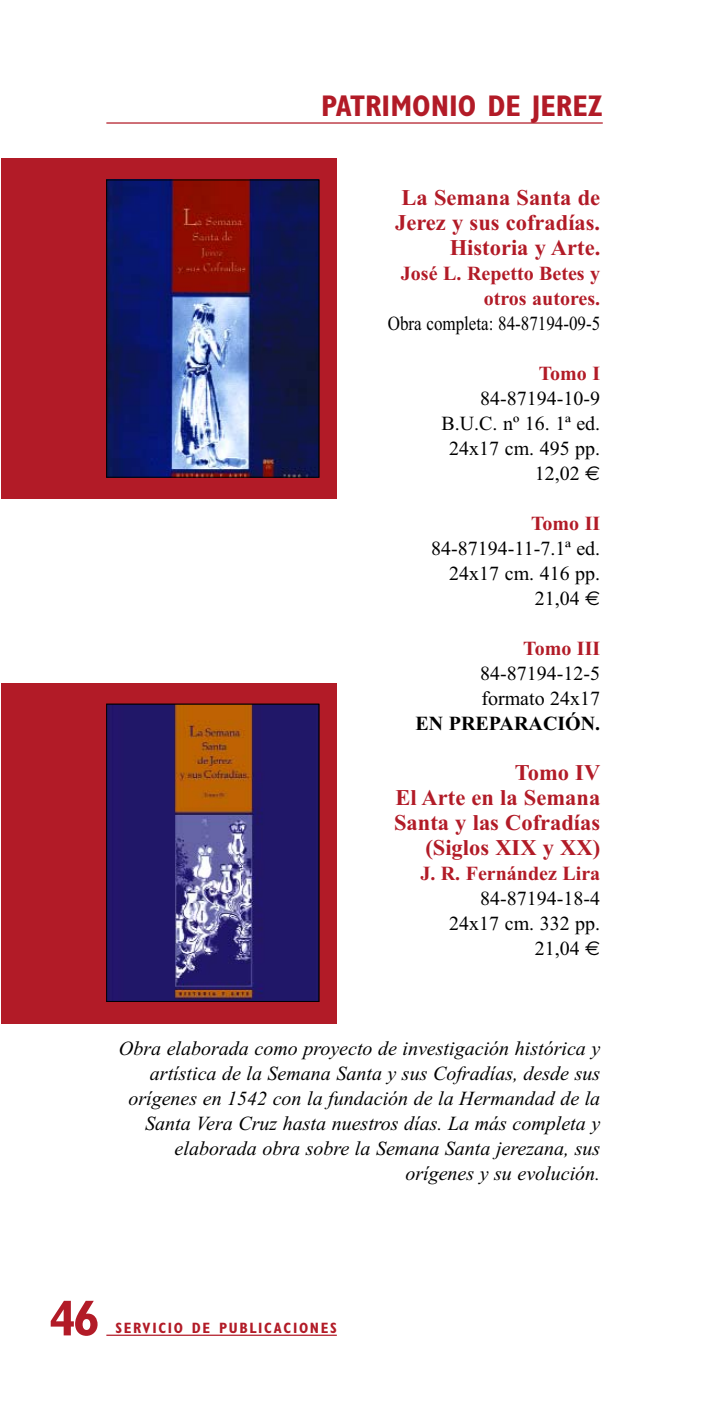
<style>
.page{position:relative;width:708px;height:1418px;background:#fff}
.page>*{position:absolute;margin:0;border:0;box-sizing:border-box;transform-origin:0 0}
.t1{font:700 condensed 50px "Gill Sans";color:#b21b27}
.t2{font:700 condensed 30px "Gill Sans";color:#b21b27}
.t3{font:700 22.5px/25px "Times New Roman";color:#b21b27;text-align:right}
.t4{font:italic 20px/25px "Times New Roman";color:#000;text-align:right}
.t5{font:20px/25px "Times New Roman";color:#000;text-align:right}
.t6{font:700 20px/25px "Times New Roman";color:#b21b27;text-align:right}
.t7{font:20px "Times New Roman";color:#000;scale:.85 1}
.t8{font:700 20px "Times New Roman";color:#000}
.t9{font:700 condensed 15px "Gill Sans";letter-spacing:.11em;color:#b21b27}
.s1{font-family:"Euro Sans"}
</style>
<div class="page">
<div style="left:1px;top:159px;width:336px;height:340px;background:#b21b27"></div>
<div style="left:1px;top:683px;width:336px;height:340px;background:#b21b27"></div>
<hr style="left:106px;top:1334px;width:231px;height:1px;background:#b21b27">
<img style="left:108px;top:182px;width:209px;height:293px">
<div style="left:106px;top:180px;width:213px;height:297px;border:1px solid #000"></div>
<img style="left:108px;top:706px;width:209px;height:293px">
<div style="left:106px;top:704px;width:213px;height:297px;border:1px solid #000"></div>
<hr style="left:106px;top:122px;width:496px;height:2px;background:#b21b27">
<h2 class="t2" style="left:321px;top:96px;width:283px">PATRIMONIO DE JEREZ</h2>
<p class="t3" style="left:395px;top:187px;width:207px">La Semana Santa de<br>Jerez y sus cofradías.<br>Historia y Arte.</p>
<p class="t6" style="left:401px;top:263px;width:201px">José L. Repetto Betes y otros autores.</p>
<p class="t7" style="left:388px;top:316px;width:251px">Obra completa: 84-87194-09-5</p>
<p class="t6" style="left:538px;top:363px;width:63px">Tomo I</p>
<p class="t5" style="left:441px;top:387px;width:160px">84-87194-10-9<br>B.U.C. nº 16. 1ª ed.<br>24x17 cm. 495 pp.<br>12,02 <span class="s1">€</span></p>
<p class="t6" style="left:531px;top:513px;width:71px">Tomo II</p>
<p class="t5" style="left:431px;top:537px;width:171px">84-87194-11-7.1ª ed.<br>24x17 cm. 416 pp.<br>21,04 <span class="s1">€</span></p>
<p class="t6" style="left:523px;top:638px;width:79px">Tomo III</p>
<p class="t5" style="left:480px;top:662px;width:121px;text-align:left">84-87194-12-5 formato 24x17</p>
<p class="t8" style="left:415px;top:716px;width:186px">EN PREPARACIÓN.</p>
<p class="t3" style="left:394px;top:762px;width:208px">Tomo IV<br>El Arte en la Semana<br>Santa y las Cofradías (Siglos XIX y XX)</p>
<p class="t6" style="left:420px;top:863px;width:181px">J. R. Fernández Lira</p>
<p class="t5" style="left:449px;top:887px;width:152px">84-87194-18-4<br>24x17 cm. 332 pp.<br>21,04 <span class="s1">€</span></p>
<p class="t4" style="left:119px;top:1037px;width:483px">Obra elaborada como proyecto de investigación histórica y artística de la Semana Santa y sus Cofradías, desde sus orígenes en 1542 con la fundación de la Hermandad de la Santa Vera Cruz hasta nuestros días. La más completa y elaborada obra sobre la Semana Santa jerezana, sus orígenes y su evolución.</p>
<h1 class="t1" style="left:50px;top:1301px;width:51px">46</h1>
<p class="t9" style="left:115px;top:1322px;width:223px">SERVICIO DE PUBLICACIONES</p>
</div>
